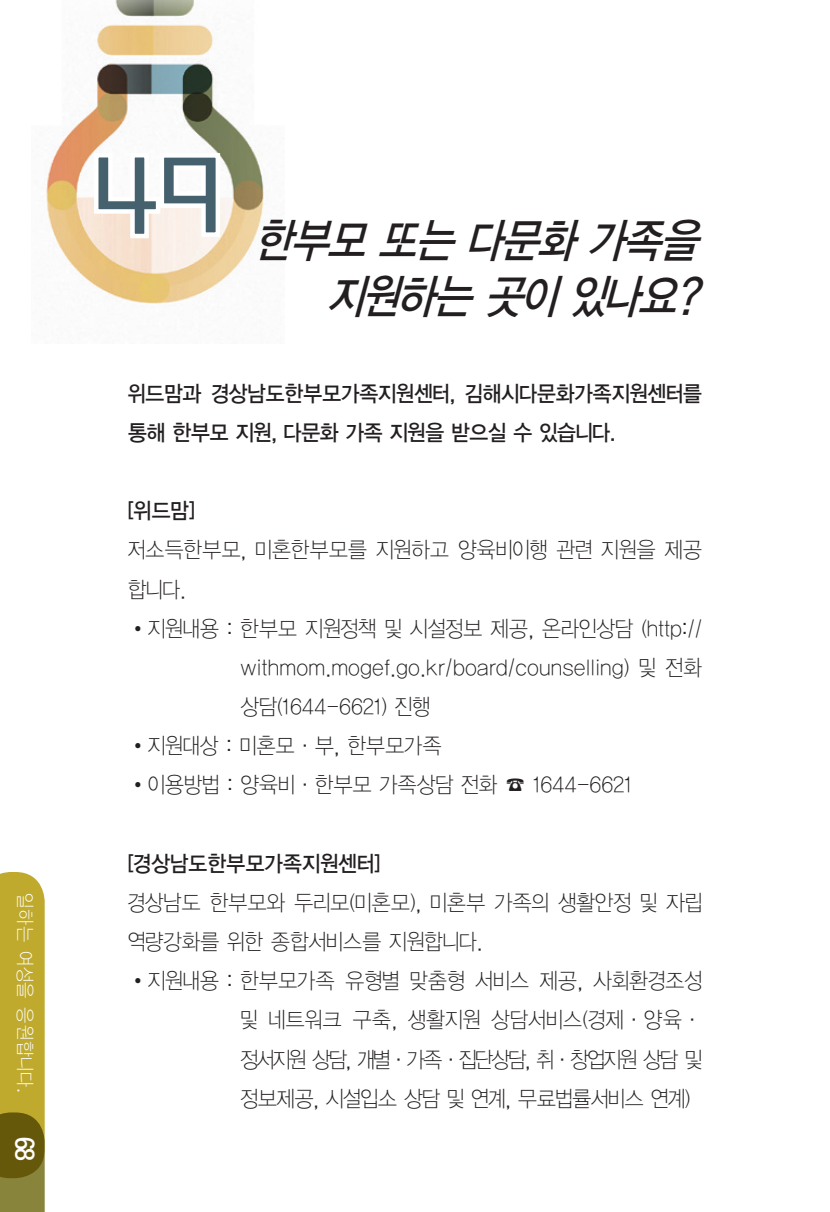
<style>
.page{position:relative;width:830px;height:1212px;background:#fff}
.page>*{position:absolute;margin:0;border:0;box-sizing:border-box;transform-origin:0 0}
.t1{font:157.5px "Korean CKMST R";color:#46616e;scale:.95 1}
.t2{font:italic 45px/56.2px "Korean GD B";color:#231f20;text-align:right;scale:.9 1}
.t3{font:26.78px "Seoul Namsan EB";color:#fff;scale:.95 1}
.t4{font:21.38px/39.1px "Korean GD L";letter-spacing:-.015em;color:#231f20;scale:.95 1}
.t5{font:21.38px/39.1px "Korean GD B";letter-spacing:-.025em;color:#231f20;scale:.95 1}
.t6{font:18px "Korean GD L";letter-spacing:.05em;color:#fff;scale:.95 1}
</style>
<div class="page">
<svg style="left:0;top:872px;width:45px;height:340px;background:#aa982b"></svg>
<img style="left:46px;top:0;width:218px;height:308px">
<svg style="left:92px;top:151px;width:130px;height:90px"></svg>
<p class="t6" style="left:35px;top:893px;width:212px;rotate:90deg">일하는 여성을 응원합니다.</p>
<p class="t3" style="left:39px;top:1137px;width:27px;rotate:90deg">68</p>
<h1 class="t1" style="left:89px;top:106px;width:145px">49</h1>
<h2 class="t2" style="left:254px;top:213px;width:510px">한부모 또는 다문화 가족을 지원하는 곳이 있나요?</h2>
<p class="t5" style="left:128px;top:374px;width:606px">위드맘과 경상남도한부모가족지원센터, 김해시다문화가족지원센터를 통해 한부모 지원, 다문화 가족 지원을 받으실 수 있습니다.</p>
<p class="t5" style="left:128px;top:492px;width:72px">[위드맘]</p>
<p class="t4" style="left:128px;top:531px;width:606px">저소득한부모, 미혼한부모를 지원하고 양육비이행 관련 지원을 제공 합니다.</p>
<p class="t4" style="left:240px;top:609px;width:487px;text-align:justify;text-indent:-113px">•지원내용 : 한부모 지원정책 및 시설정보 제공, 온라인상담 (http:// withmom.mogef.go.kr/board/counselling) 및 전화 상담(1644-6621) 진행</p>
<p class="t4" style="left:128px;top:727px;width:332px">•지원대상 : 미혼모·부, 한부모가족</p>
<p class="t4" style="left:128px;top:766px;width:532px">•이용방법 : 양육비·한부모 가족상담 전화 ☎ 1644-6621</p>
<p class="t5" style="left:128px;top:844px;width:267px">[경상남도한부모가족지원센터]</p>
<p class="t4" style="left:128px;top:883px;width:606px">경상남도 한부모와 두리모(미혼모), 미혼부 가족의 생활안정 및 자립 역량강화를 위한 종합서비스를 지원합니다.</p>
<p class="t4" style="left:240px;top:962px;width:487px;text-align:justify;text-indent:-113px">•지원내용 : 한부모가족 유형별 맞춤형 서비스 제공, 사회환경조성 및 네트워크 구축, 생활지원 상담서비스(경제·양육· 정서지원 상담, 개별·가족·집단상담, 취·창업지원 상담 및 정보제공, 시설입소 상담 및 연계, 무료법률서비스 연계)</p>
</div>
